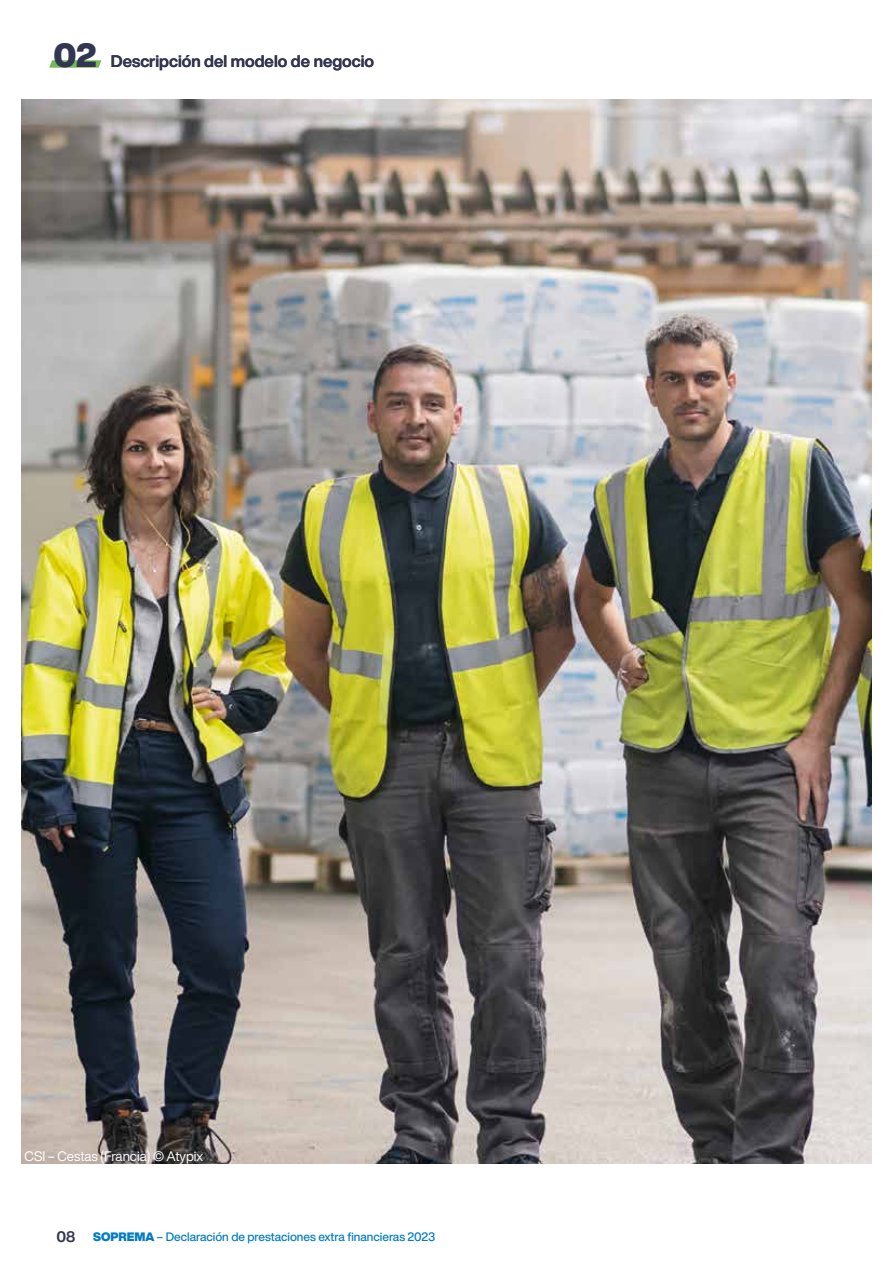
<style>
.page{position:relative;width:893px;height:1263px;background:#fff}
.page>*{position:absolute;margin:0;border:0;box-sizing:border-box;transform-origin:0 0}
.t1{font:900 33px "Helvetica Now Display";color:#333651}
.t2{font:700 16.5px "Helvetica Now Display";color:#333651}
.t3{font:13.5px "Helvetica Now Display";color:#fff}
.t4{font:500 12px "Helvetica Now Display";color:#007bc4}
.s1{font-weight:700;font-size:15px;color:#333651}
.s2{font-weight:900}
</style>
<div class="page">
<svg style="left:49px;top:60px;width:52px;height:8px"></svg>
<img style="left:21px;top:99px;width:851px;height:1065px">
<h1 class="t1" style="left:53px;top:32px;width:45px">02</h1>
<h2 class="t2" style="left:111px;top:49px;width:265px">Descripción del modelo de negocio</h2>
<p class="t3" style="left:25px;top:1146px;width:180px">CSI – Cestas (Francia) © Atypix</p>
<p class="t4" style="left:56px;top:1228px;width:380px"><span class="s1">08</span> <span class="s2">SOPREMA</span> – Declaración de prestaciones extra financieras 2023</p>
</div>
